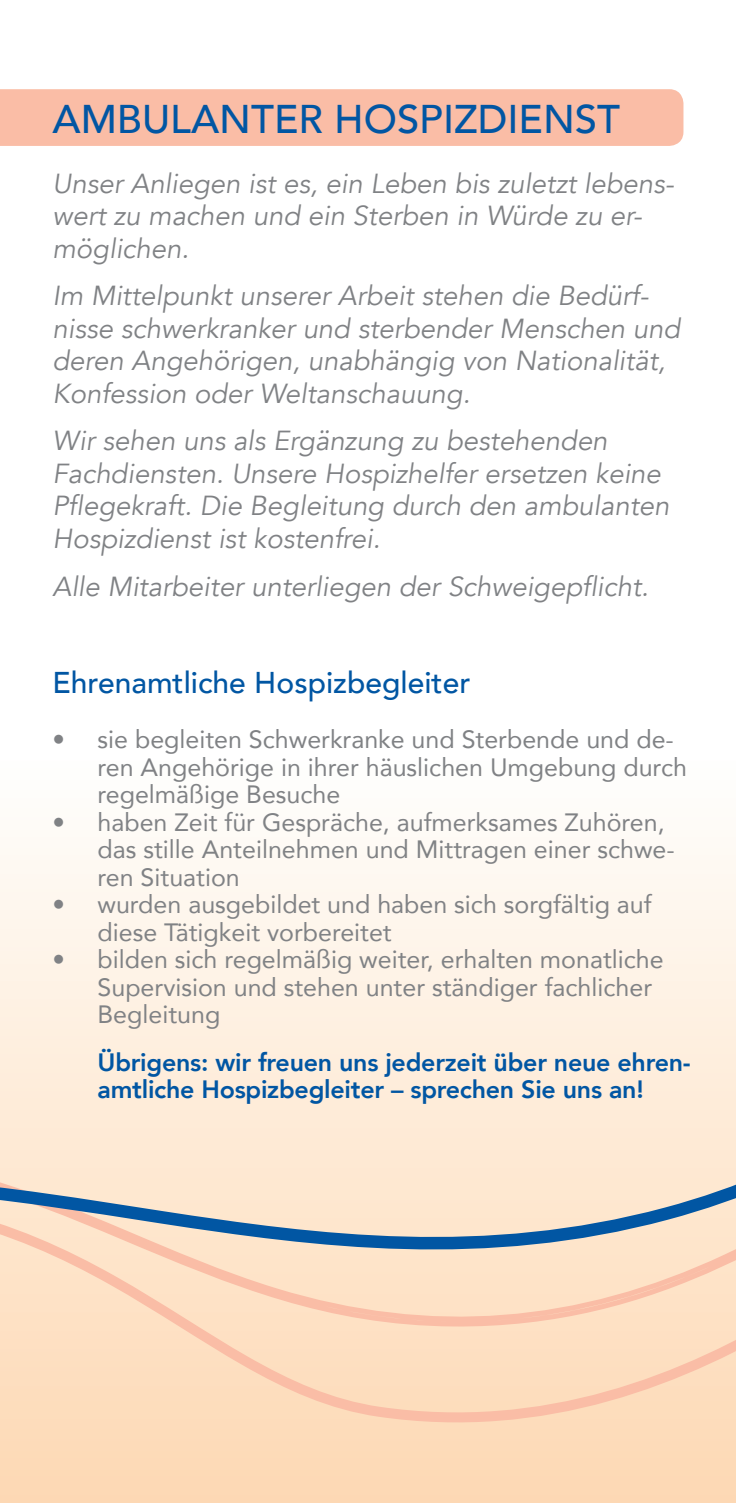
<style>
.page{position:relative;width:736px;height:1503px;background:#fff}
.page>*{position:absolute;margin:0;border:0;box-sizing:border-box;transform-origin:0 0}
.t1{font:500 40px "Avenir";color:#0156a3}
.t2{font:500 30px "Avenir";color:#0156a3}
.t3{font:italic 27.5px/32.5px "Avenir";color:#808285}
.t4{font:25px/27.5px "Avenir";color:#808285}
.t5{font:800 25px/27.5px "Avenir";letter-spacing:-.01em;color:#0156a3}
</style>
<div class="page">
<div style="left:0;top:89px;width:683px;height:57px;background:#fabda6"></div>
<svg style="left:0;top:848px;width:736px;height:654px;background:#f8e4d0"></svg>
<h1 class="t1" style="left:52px;top:84px;width:569px">AMBULANTER HOSPIZDIENST</h1>
<p class="t3" style="left:52px;top:167px;width:623px">Unser Anliegen ist es, ein Leben bis zuletzt lebens&shy;wert zu machen und ein Sterben in Würde zu er&shy;möglichen.</p>
<p class="t3" style="left:52px;top:280px;width:629px">Im Mittelpunkt unserer Arbeit stehen die Bedürf&shy;nisse schwerkranker und sterbender Menschen und deren Angehörigen, unabhängig von Nationalität, Konfession oder Weltanschauung.</p>
<p class="t3" style="left:52px;top:425px;width:618px">Wir sehen uns als Ergänzung zu bestehenden Fachdiensten. Unsere Hospizhelfer ersetzen keine Pflegekraft. Die Begleitung durch den ambulanten Hospizdienst ist kostenfrei.</p>
<p class="t3" style="left:52px;top:570px;width:598px">Alle Mitarbeiter unterliegen der Schweigepflicht.</p>
<p class="t2" style="left:52px;top:656px;width:419px">Ehrenamtliche Hospizbegleiter</p>
<p class="t4" style="left:97px;top:725px;width:591px;text-indent:-45px">• sie begleiten Schwerkranke und Sterbende und de&shy;ren Angehörige in ihrer häuslichen Umgebung durch regelmäßige Besuche</p>
<p class="t4" style="left:97px;top:807px;width:579px;text-indent:-45px">• haben Zeit für Gespräche, aufmerksames Zuhören, das stille Anteilnehmen und Mittragen einer schwe&shy;ren Situation</p>
<p class="t4" style="left:97px;top:890px;width:555px;text-indent:-45px">• wurden ausgebildet und haben sich sorgfältig auf diese Tätigkeit vorbereitet</p>
<p class="t4" style="left:97px;top:945px;width:567px;text-indent:-45px">• bilden sich regelmäßig weiter, erhalten monatliche<br>Supervision und stehen unter ständiger fachlicher<br>Begleitung</p>
<p class="t5" style="left:97px;top:1048px;width:595px">Übrigens: wir freuen uns jederzeit über neue ehren&shy;amtliche Hospizbegleiter – sprechen Sie uns an!</p>
</div>
